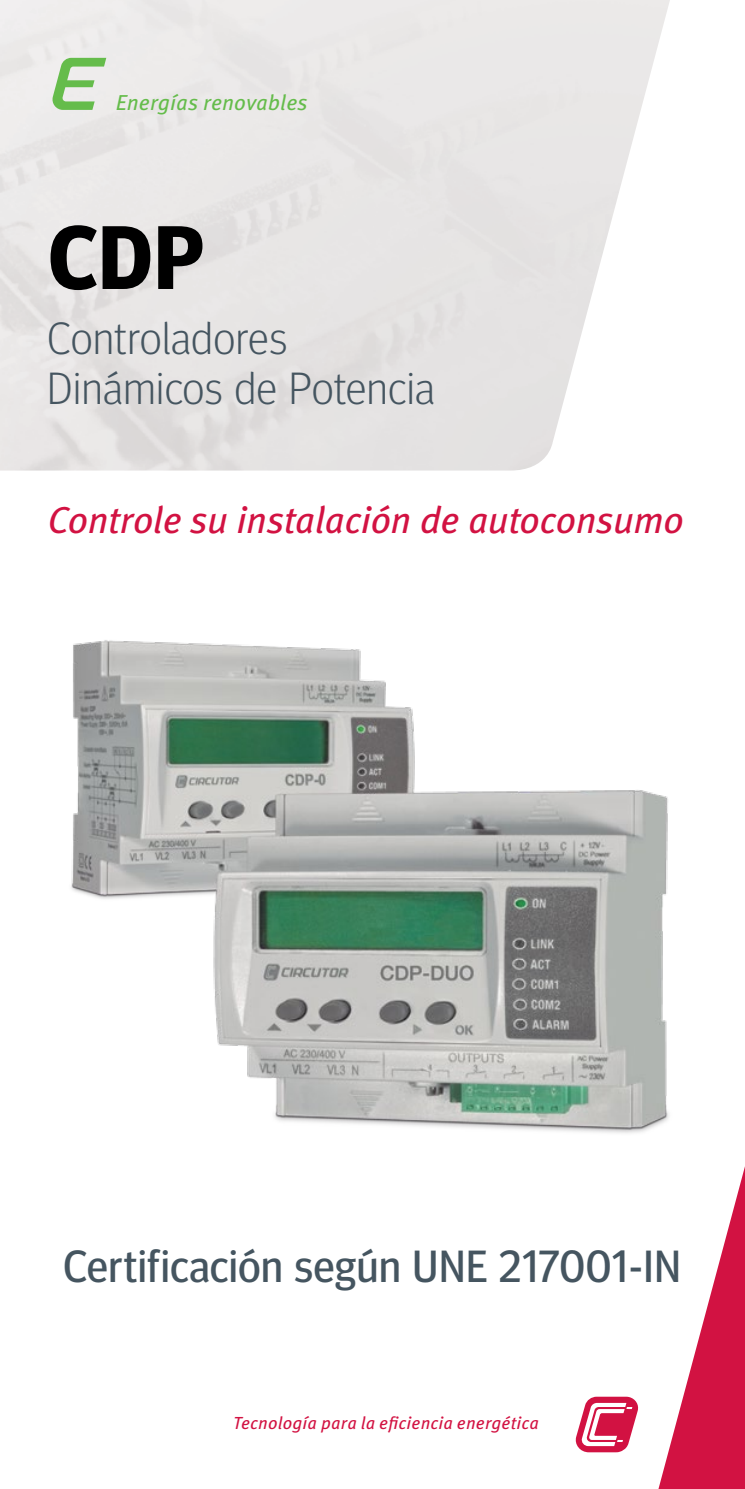
<style>
.page{position:relative;width:745px;height:1489px;background:#fff}
.page>*{position:absolute;margin:0;border:0;box-sizing:border-box;transform-origin:0 0}
.t1{font:700 90px "Meta Head OT";color:#000}
.t2{font:300 45px/50px "Meta Head OT";letter-spacing:.015em;color:#455560}
.t3{font:45px "Meta Head OT";letter-spacing:.015em;color:#455560}
.t4{font:italic 37.5px "Meta Pro";letter-spacing:-.01em;color:#d21242}
.t5{font:italic 21.75px "Meta Pro";letter-spacing:.005em;color:#65bc4b}
.t6{font:italic 17.5px "Meta Pro";letter-spacing:.01em;color:#d21242}
</style>
<div class="page">
<svg style="left:51px;top:58px;width:55px;height:52px;background:#b3d7a7"></svg>
<img style="left:71px;top:640px;width:598px;height:493px">
<svg style="left:575px;top:1396px;width:64px;height:56px"></svg>
<svg style="left:658px;top:1170px;width:86px;height:318px"></svg>
<p class="t5" style="left:116px;top:86px;width:193px">Energías renovables</p>
<h1 class="t1" style="left:49px;top:205px;width:156px">CDP</h1>
<h2 class="t2" style="left:47px;top:313px;width:388px">Controladores<br>Dinámicos de Potencia</h2>
<h3 class="t4" style="left:47px;top:491px;width:637px">Controle su instalación de autoconsumo</h3>
<h2 class="t3" style="left:63px;top:1240px;width:618px">Certificación según UNE 217001-IN</h2>
<p class="t6" style="left:233px;top:1409px;width:307px">Tecnología para la eficiencia energética</p>
</div>
